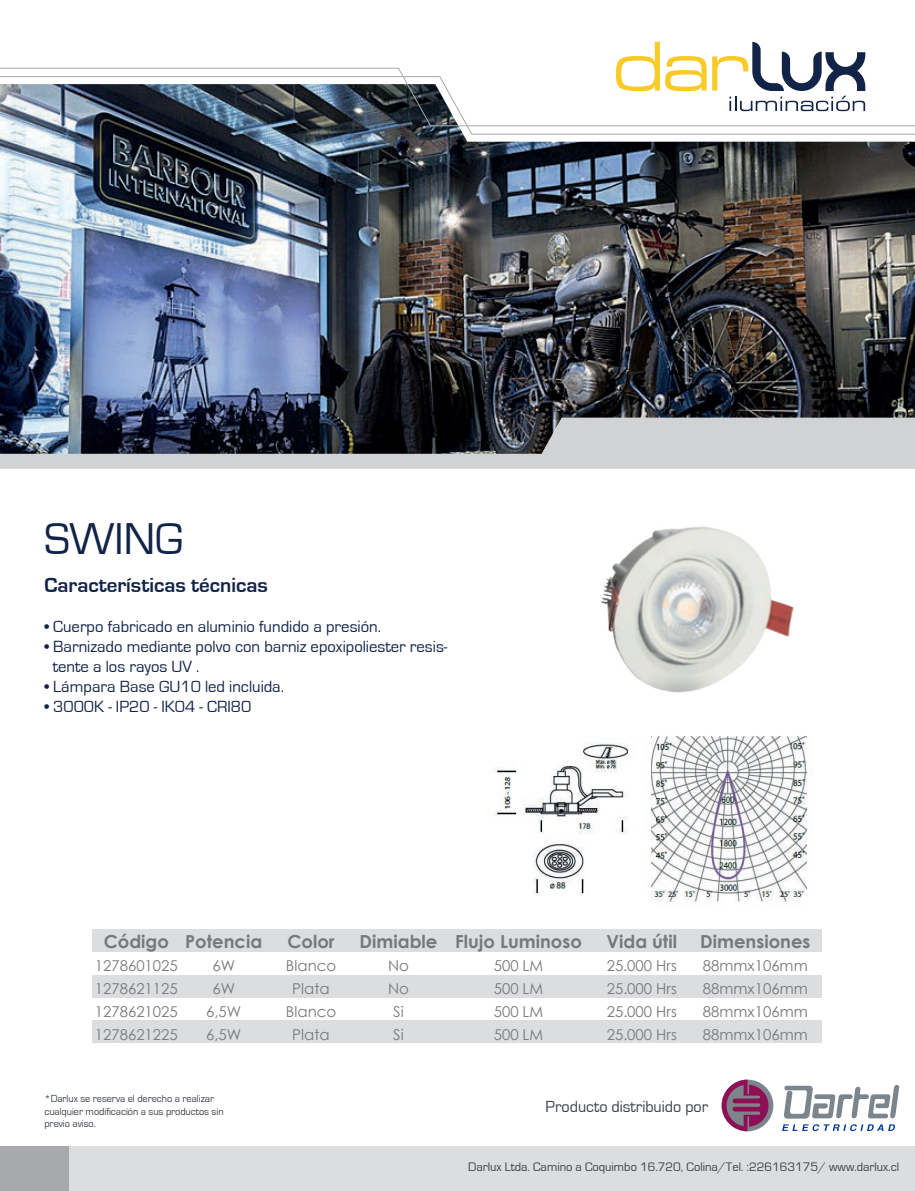
<style>
.page{position:relative;width:915px;height:1191px;background:#fff}
.page>*{position:absolute;margin:0;border:0;box-sizing:border-box;transform-origin:0 0}
.t1{font:45.9px "Eurostile";color:#122348}
.t2{font:700 21px "Eurostile";color:#122348}
.t3{font:700 18px "Century Gothic";color:#76787b}
.t4{font:16.65px/20px "Eurostile";color:#122348}
.t5{font:16.5px "Eurostile";color:#3a3f47}
.t6{font:15px "Century Gothic";color:#76787b}
.t7{font:12.75px "Eurostile";color:#3a3f47}
.t8{font:10.5px/12.3px "Eurostile";letter-spacing:-.005em;color:#3a3f47}
</style>
<div class="page">
<div style="left:0;top:1146px;width:70px;height:45px;background:#a8a9ad"></div>
<div style="left:70px;top:1146px;width:844px;height:45px;background:#dcdddf"></div>
<svg style="left:616px;top:42px;width:90px;height:25px"></svg>
<svg style="left:712px;top:42px;width:153px;height:25px"></svg>
<img style="left:0;top:135px;width:914px;height:283px">
<svg style="left:0;top:418px;width:914px;height:51px;background:#888b91"></svg>
<svg style="left:0;top:126px;width:914px;height:9px"></svg>
<svg style="left:0;top:67px;width:914px;height:59px"></svg>
<svg style="left:783px;top:1084px;width:116px;height:34px"></svg>
<div style="left:721px;top:1079px;width:52px;height:52px;background:#7c858c;border-radius:50%"></div>
<svg style="left:721px;top:1079px;width:47px;height:52px"></svg>
<svg style="left:782px;top:1124px;width:112px;height:7px"></svg>
<img style="left:601px;top:526px;width:194px;height:167px">
<img style="left:494px;top:736px;width:314px;height:166px">
<div style="left:93px;top:929px;width:87px;height:22px;background:#dcdddf"></div>
<div style="left:180px;top:929px;width:87px;height:22px;background:#dcdddf"></div>
<div style="left:267px;top:929px;width:88px;height:22px;background:#dcdddf"></div>
<div style="left:355px;top:929px;width:87px;height:22px;background:#dcdddf"></div>
<div style="left:442px;top:929px;width:152px;height:22px;background:#dcdddf"></div>
<div style="left:594px;top:929px;width:94px;height:22px;background:#dcdddf"></div>
<div style="left:688px;top:929px;width:134px;height:22px;background:#dcdddf"></div>
<div style="left:93px;top:974px;width:87px;height:23px;background:#dcdddf"></div>
<div style="left:180px;top:974px;width:87px;height:23px;background:#dcdddf"></div>
<div style="left:267px;top:974px;width:88px;height:23px;background:#dcdddf"></div>
<div style="left:355px;top:974px;width:87px;height:23px;background:#dcdddf"></div>
<div style="left:442px;top:974px;width:152px;height:23px;background:#dcdddf"></div>
<div style="left:594px;top:974px;width:94px;height:23px;background:#dcdddf"></div>
<div style="left:688px;top:974px;width:134px;height:23px;background:#dcdddf"></div>
<div style="left:93px;top:1020px;width:87px;height:23px;background:#dcdddf"></div>
<div style="left:180px;top:1020px;width:87px;height:23px;background:#dcdddf"></div>
<div style="left:267px;top:1020px;width:88px;height:23px;background:#dcdddf"></div>
<div style="left:355px;top:1020px;width:87px;height:23px;background:#dcdddf"></div>
<div style="left:442px;top:1020px;width:152px;height:23px;background:#dcdddf"></div>
<div style="left:594px;top:1020px;width:94px;height:23px;background:#dcdddf"></div>
<div style="left:688px;top:1020px;width:134px;height:23px;background:#dcdddf"></div>
<h1 class="t1" style="left:44px;top:514px;width:140px">SWING</h1>
<h2 class="t2" style="left:44px;top:573px;width:225px">Características técnicas</h2>
<p class="t4" style="left:44px;top:616px;width:338px">• Cuerpo fabricado en aluminio fundido a presión.</p>
<p class="t4" style="left:53px;top:636px;width:396px;text-indent:-8px">• Barnizado mediante polvo con barniz epoxipoliester resis&shy;tente a los rayos UV .</p>
<p class="t4" style="left:44px;top:676px;width:241px">• Lámpara Base GU10 led incluida.</p>
<p class="t4" style="left:44px;top:696px;width:208px">• 3000K - IP20 - IK04 - CRI80</p>
<p class="t3" style="left:104px;top:927px;width:160px">Código Potencia</p>
<p class="t3" style="left:287px;top:927px;width:49px">Color</p>
<p class="t3" style="left:359px;top:927px;width:224px">Dimiable Flujo Luminoso</p>
<p class="t3" style="left:606px;top:927px;width:72px">Vida útil</p>
<p class="t3" style="left:700px;top:927px;width:112px">Dimensiones</p>
<p class="t6" style="left:95px;top:955px;width:84px">1278601025</p>
<p class="t6" style="left:212px;top:955px;width:24px">6W</p>
<p class="t6" style="left:285px;top:955px;width:52px">Blanco</p>
<p class="t6" style="left:388px;top:955px;width:22px">No</p>
<p class="t6" style="left:493px;top:955px;width:51px">500 LM</p>
<p class="t6" style="left:606px;top:955px;width:72px">25.000 Hrs</p>
<p class="t6" style="left:702px;top:955px;width:106px">88mmx106mm</p>
<p class="t6" style="left:95px;top:978px;width:84px">1278621125</p>
<p class="t6" style="left:212px;top:978px;width:24px">6W</p>
<p class="t6" style="left:292px;top:978px;width:39px">Plata</p>
<p class="t6" style="left:388px;top:978px;width:22px">No</p>
<p class="t6" style="left:493px;top:978px;width:51px">500 LM</p>
<p class="t6" style="left:606px;top:978px;width:72px">25.000 Hrs</p>
<p class="t6" style="left:702px;top:978px;width:106px">88mmx106mm</p>
<p class="t6" style="left:95px;top:1001px;width:84px">1278621025</p>
<p class="t6" style="left:206px;top:1001px;width:36px">6,5W</p>
<p class="t6" style="left:286px;top:1001px;width:52px">Blanco</p>
<p class="t6" style="left:393px;top:1001px;width:12px">Si</p>
<p class="t6" style="left:493px;top:1001px;width:51px">500 LM</p>
<p class="t6" style="left:606px;top:1001px;width:72px">25.000 Hrs</p>
<p class="t6" style="left:702px;top:1001px;width:106px">88mmx106mm</p>
<p class="t6" style="left:95px;top:1024px;width:84px">1278621225</p>
<p class="t6" style="left:206px;top:1024px;width:36px">6,5W</p>
<p class="t6" style="left:292px;top:1024px;width:39px">Plata</p>
<p class="t6" style="left:393px;top:1024px;width:12px">Si</p>
<p class="t6" style="left:493px;top:1024px;width:51px">500 LM</p>
<p class="t6" style="left:606px;top:1024px;width:72px">25.000 Hrs</p>
<p class="t6" style="left:702px;top:1024px;width:106px">88mmx106mm</p>
<p class="t8" style="left:44px;top:1093px;width:181px">*Darlux se reserva el derecho a realizar cualquier modificación a sus productos sin previo aviso.</p>
<p class="t5" style="left:545px;top:1097px;width:164px">Producto distribuido por</p>
<p class="t7" style="left:468px;top:1160px;width:432px">Darlux Ltda. Camino a Coquimbo 16.720, Colina/Tel. :226163175/ www.darlux.cl</p>
</div>
